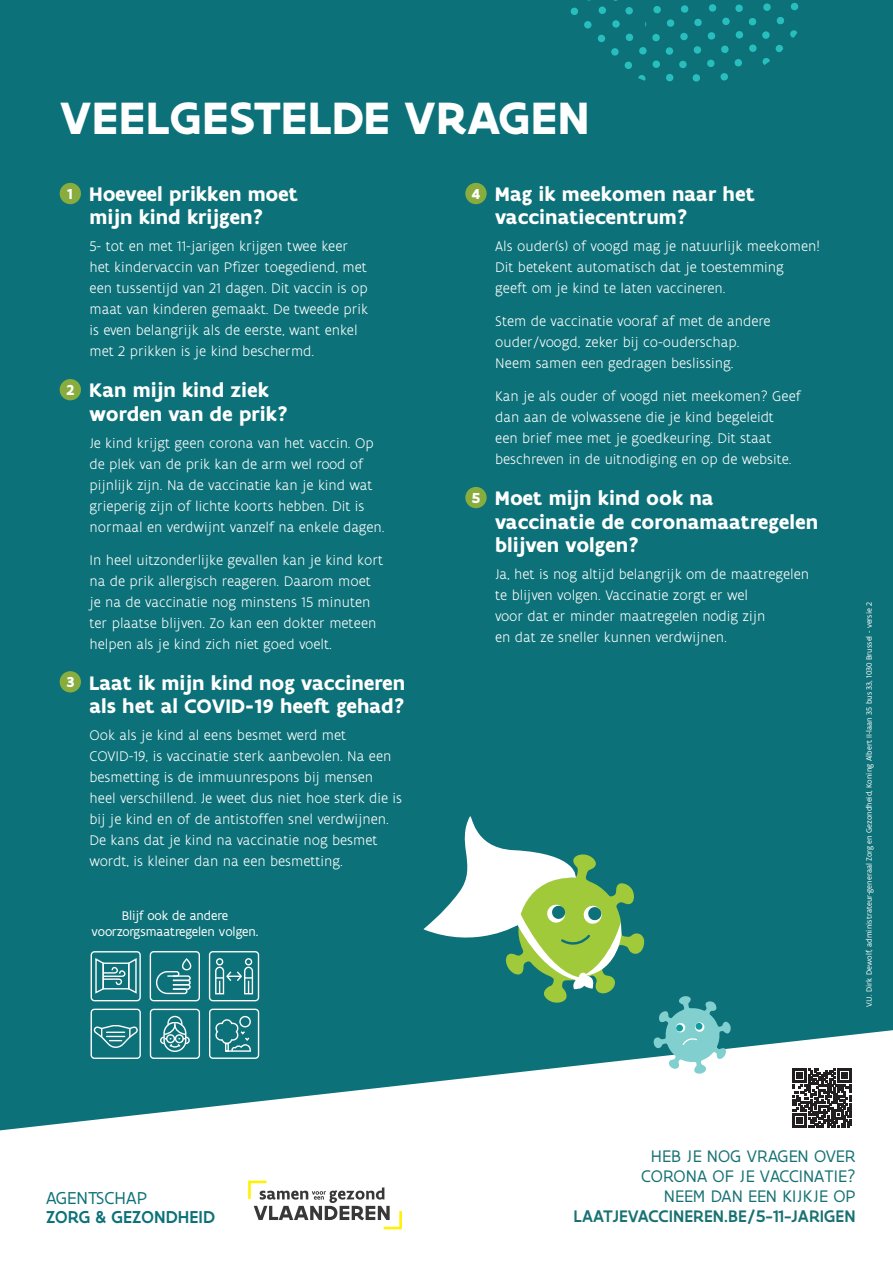
<style>
.page{position:relative;width:893px;height:1263px;background:#0c7178}
.page>*{position:absolute;margin:0;border:0;box-sizing:border-box;transform-origin:0 0}
.t1{font:700 48.6px "Flanders Art Sans";letter-spacing:.005em;color:#fff}
.Bullet_nummers{font:700 21px/23.1px "Flanders Art Sans";color:#fff}
.t2{font:500 18.6px/18.6px "Flanders Art Sans";letter-spacing:.005em;color:#0c7178}
.t3{font:18px/19.6px "Flanders Art Sans";letter-spacing:.005em;color:#177173;text-align:right}
.Nummer_bol{font:700 15.45px "Flanders Art Sans";color:#fff}
.P5{font:300 15px/21px "Flanders Art Sans";color:#fff}
.t4{font:13.5px/16.2px "Flanders Art Sans";color:#fff;text-align:center}
.P7{font:8.25px "Flanders Art Sans";color:#fff}
.s1{font-weight:400}
.s2{font-weight:500}
</style>
<div class="page">
<svg style="left:570px;top:0;width:229px;height:82px"></svg>
<div style="left:60px;top:183px;width:21px;height:21px;background:#88ad3e;border-radius:50%"></div>
<div style="left:60px;top:379px;width:21px;height:21px;background:#88ad3e;border-radius:50%"></div>
<div style="left:60px;top:671px;width:21px;height:21px;background:#88ad3e;border-radius:50%"></div>
<div style="left:465px;top:183px;width:22px;height:21px;background:#88ad3e;border-radius:50%"></div>
<div style="left:465px;top:487px;width:22px;height:21px;background:#88ad3e;border-radius:50%"></div>
<svg style="left:150px;top:951px;width:50px;height:50px"></svg>
<div style="left:182px;top:958px;width:9px;height:12px;border:1px solid #fff;border-radius:4px"></div>
<svg style="left:209px;top:951px;width:50px;height:50px"></svg>
<svg style="left:91px;top:1009px;width:50px;height:21px"></svg>
<svg style="left:150px;top:1009px;width:50px;height:21px"></svg>
<svg style="left:209px;top:1009px;width:50px;height:21px"></svg>
<svg style="left:91px;top:951px;width:50px;height:50px"></svg>
<svg style="left:0;top:1030px;width:893px;height:233px;fill:#fff"></svg>
<svg style="left:792px;top:1068px;width:60px;height:60px;background:#5c5a5a"></svg>
<svg style="left:248px;top:1180px;width:154px;height:49px;background:#d2d2cc"></svg>
<svg style="left:423px;top:816px;width:222px;height:187px"></svg>
<svg style="left:653px;top:996px;width:78px;height:78px"></svg>
<h1 class="t1" style="left:60px;top:88px;width:532px">VEELGESTELDE VRAGEN</h1>
<p class="Nummer_bol" style="left:67px;top:184px;width:8px">1</p>
<p class="Bullet_nummers" style="left:89px;top:183px;width:210px">Hoeveel prikken moet mijn kind krijgen?</p>
<p class="P5" style="left:89px;top:236px;width:280px">5- tot en met 11-jarigen krijgen twee keer het kindervaccin van Pfizer toegediend, met een tussentijd van 21 dagen. Dit vaccin is op maat van kinderen gemaakt. De tweede prik is even belangrijk als de eerste, want enkel met 2 prikken is je kind beschermd.</p>
<p class="Nummer_bol" style="left:66px;top:380px;width:10px">2</p>
<p class="Bullet_nummers" style="left:89px;top:379px;width:200px">Kan mijn kind ziek worden van de prik?</p>
<p class="P5" style="left:89px;top:433px;width:297px">Je kind krijgt geen corona van het vaccin. Op de plek van de prik kan de arm wel rood of pijnlijk zijn. Na de vaccinatie kan je kind wat grieperig zijn of lichte koorts hebben. Dit is normaal en verdwijnt vanzelf na enkele dagen.</p>
<p class="P5" style="left:89px;top:550px;width:295px">In heel uitzonderlijke gevallen kan je kind kort na de prik allergisch reageren. Daarom moet je na de vaccinatie nog minstens 15 minuten ter plaatse blijven. Zo kan een dokter meteen helpen als je kind zich niet goed voelt.</p>
<p class="Nummer_bol" style="left:66px;top:672px;width:10px">3</p>
<p class="Bullet_nummers" style="left:89px;top:671px;width:318px">Laat ik mijn kind nog vaccineren als het al COVID-19 heeft gehad?</p>
<p class="P5" style="left:89px;top:725px;width:314px">Ook als je kind al eens besmet werd met COVID-19, is vaccinatie sterk aanbevolen. Na een besmetting is de immuunrespons bij mensen heel verschillend. Je weet dus niet hoe sterk die is bij je kind en of de antistoffen snel verdwijnen.<br>De kans dat je kind na vaccinatie nog besmet wordt, is kleiner dan na een besmetting.</p>
<p class="t4" style="left:91px;top:907px;width:168px">Blijf ook de andere voorzorgsmaatregelen volgen.</p>
<p class="Nummer_bol" style="left:472px;top:184px;width:10px">4</p>
<p class="Bullet_nummers" style="left:495px;top:183px;width:262px">Mag ik meekomen naar het vaccinatiecentrum?</p>
<p class="P5" style="left:495px;top:236px;width:326px">Als ouder(s) of voogd mag je natuurlijk meekomen!<br>Dit betekent automatisch dat je toestemming<br>geeft om je kind te laten vaccineren.</p>
<p class="P5" style="left:495px;top:311px;width:277px">Stem de vaccinatie vooraf af met de andere ouder/voogd, zeker bij co-ouderschap.<br>Neem samen een gedragen beslissing.</p>
<p class="P5" style="left:495px;top:386px;width:307px">Kan je als ouder of voogd niet meekomen? Geef dan aan de volwassene die je kind begeleidt<br>een brief mee met je goedkeuring. Dit staat beschreven in de uitnodiging en op de website.</p>
<p class="Nummer_bol" style="left:471px;top:488px;width:10px">5</p>
<p class="Bullet_nummers" style="left:495px;top:487px;width:325px">Moet mijn kind ook na vaccinatie de coronamaatregelen blijven volgen?</p>
<p class="P5" style="left:495px;top:564px;width:315px">Ja, het is nog altijd belangrijk om de maatregelen te blijven volgen. Vaccinatie zorgt er wel<br>voor dat er minder maatregelen nodig zijn<br>en dat ze sneller kunnen verdwijnen.</p>
<p class="P7" style="left:864px;top:1007px;width:406px;rotate:-90deg">V.U. Dirk Dewolf, administrateur-generaal Zorg en Gezondheid, Koning Albert II-laan 35 bus 33, 1030 Brussel - versie 2</p>
<p class="t2" style="left:46px;top:1189px;width:171px"><span class="s1">AGENTSCHAP<br></span>ZORG &amp; GEZONDHEID</p>
<p class="t3" style="left:574px;top:1147px;width:283px">HEB JE NOG VRAGEN OVER<br>CORONA OF JE VACCINATIE?<br>NEEM DAN EEN KIJKJE OP<br><span class="s2">LAATJEVACCINEREN.BE/5-11-JARIGEN</span></p>
</div>
